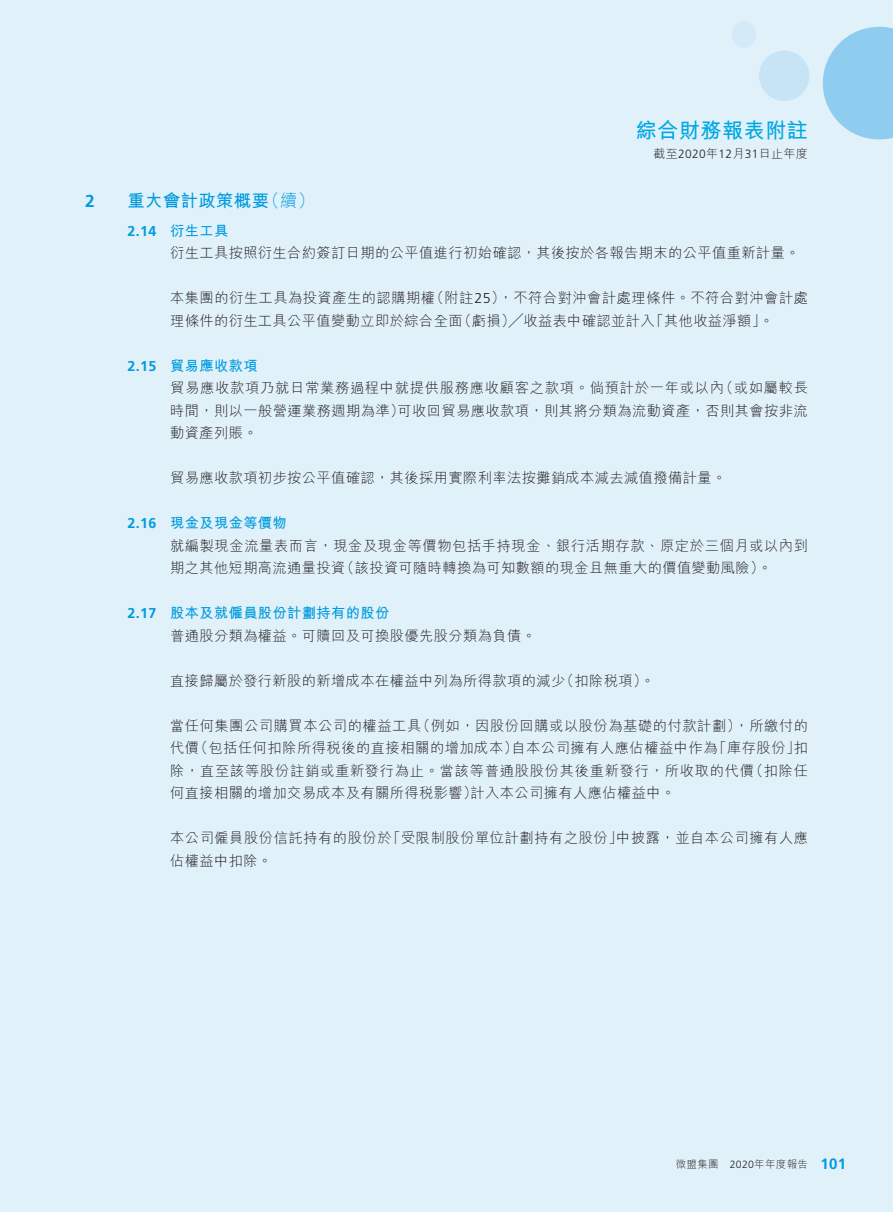
<style>
.page{position:relative;width:893px;height:1212px;background:#e1f1fa}
.page>*{position:absolute;margin:0;border:0;box-sizing:border-box;transform-origin:0 0}
.t1{font:700 21px "M Hei HK";letter-spacing:.03em;color:#00a8e3}
.t2{font:700 17.25px "M Hei HK";letter-spacing:.03em;color:#009bde}
.t3{font:700 17.25px "Frutiger LT Std";color:#009bde}
.t4{font:300 14.25px/22.5px "M Hei HK";letter-spacing:.03em;color:#231f20}
.t5{font:700 14.25px "Frutiger LT Std";color:#009bde}
.t6{font:300 12px "M Hei HK";letter-spacing:.03em;color:#231f20}
.t7{font:300 10.5px "M Hei HK";letter-spacing:.03em;color:#231f20}
.s1{font-family:"Frutiger LT Std"}
.s2{font-weight:300}
.s3{font-family:"M Hei HK"}
.s4{font-family:"Frutiger LT Std";font-weight:700;color:#009bde}
.s5{font-weight:700;color:#009bde}
.s6{font-family:"Frutiger LT Std";font-weight:700;font-size:15px;color:#009bde}
</style>
<div class="page">
<svg style="left:823px;top:27px;width:70px;height:112px"></svg>
<div style="left:759px;top:50px;width:50px;height:51px;background:#c7e4f6;border-radius:50%"></div>
<div style="left:732px;top:21px;width:24px;height:27px;background:#d4eaf8;border-radius:50%"></div>
<h1 class="t1" style="left:636px;top:115px;width:174px">綜合財務報表附註</h1>
<p class="t6" style="left:653px;top:148px;width:156px">截至<span class="s1">2020</span>年<span class="s1">12</span>月<span class="s1">31</span>日止年度</p>
<p class="t3" style="left:85px;top:191px;width:11px">2</p>
<p class="t2" style="left:128px;top:188px;width:189px">重大會計政策概要<span class="s2">（續）</span></p>
<p class="t5" style="left:128px;top:222px;width:102px">2.14 <span class="s3">衍生工具</span></p>
<p class="t4" style="left:170px;top:241px;width:631px">衍生工具按照衍生合約簽訂日期的公平值進行初始確認，其後按於各報告期末的公平值重新計量。</p>
<p class="t4" style="left:170px;top:286px;width:639px">本集團的衍生工具為投資產生的認購期權（附註<span class="s1">25</span>），不符合對沖會計處理條件。不符合對沖會計處理條件的衍生工具公平值變動立即於綜合全面（虧損）╱收益表中確認並計入「其他收益淨額」。</p>
<p class="t4" style="left:170px;top:354px;width:640px;text-indent:-43px"><span class="s4">2.15</span> <span class="s5">貿易應收款項<br></span>貿易應收款項乃就日常業務過程中就提供服務應收顧客之款項。倘預計於一年或以內（或如屬較長時間，則以一般營運業務週期為準）可收回貿易應收款項，則其將分類為流動資產，否則其會按非流動資產列賬。</p>
<p class="t4" style="left:170px;top:466px;width:558px">貿易應收款項初步按公平值確認，其後採用實際利率法按攤銷成本減去減值撥備計量。</p>
<p class="t4" style="left:170px;top:511px;width:639px;text-indent:-43px"><span class="s4">2.16</span> <span class="s5">現金及現金等價物<br></span>就編製現金流量表而言，現金及現金等價物包括手持現金、銀行活期存款、原定於三個月或以內到期之其他短期高流通量投資（該投資可隨時轉換為可知數額的現金且無重大的價值變動風險）。</p>
<p class="t4" style="left:170px;top:601px;width:367px;text-indent:-43px"><span class="s4">2.17</span> <span class="s5">股本及就僱員股份計劃持有的股份<br></span>普通股分類為權益。可贖回及可換股優先股分類為負債。</p>
<p class="t4" style="left:170px;top:669px;width:486px">直接歸屬於發行新股的新增成本在權益中列為所得款項的減少（扣除稅項）。</p>
<p class="t4" style="left:170px;top:714px;width:640px;text-align:justify">當任何集團公司購買本公司的權益工具（例如，因股份回購或以股份為基礎的付款計劃），所繳付的代價（包括任何扣除所得稅後的直接相關的增加成本）自本公司擁有人應佔權益中作為「庫存股份」扣除，直至該等股份註銷或重新發行為止。當該等普通股股份其後重新發行，所收取的代價（扣除任何直接相關的增加交易成本及有關所得稅影響）計入本公司擁有人應佔權益中。</p>
<p class="t4" style="left:170px;top:826px;width:639px">本公司僱員股份信託持有的股份於「受限制股份單位計劃持有之股份」中披露，並自本公司擁有人應佔權益中扣除。</p>
<p class="t7" style="left:676px;top:1159px;width:172px">微盟集團 <span class="s1">2020</span>年年度報告 <span class="s6">101</span></p>
</div>
